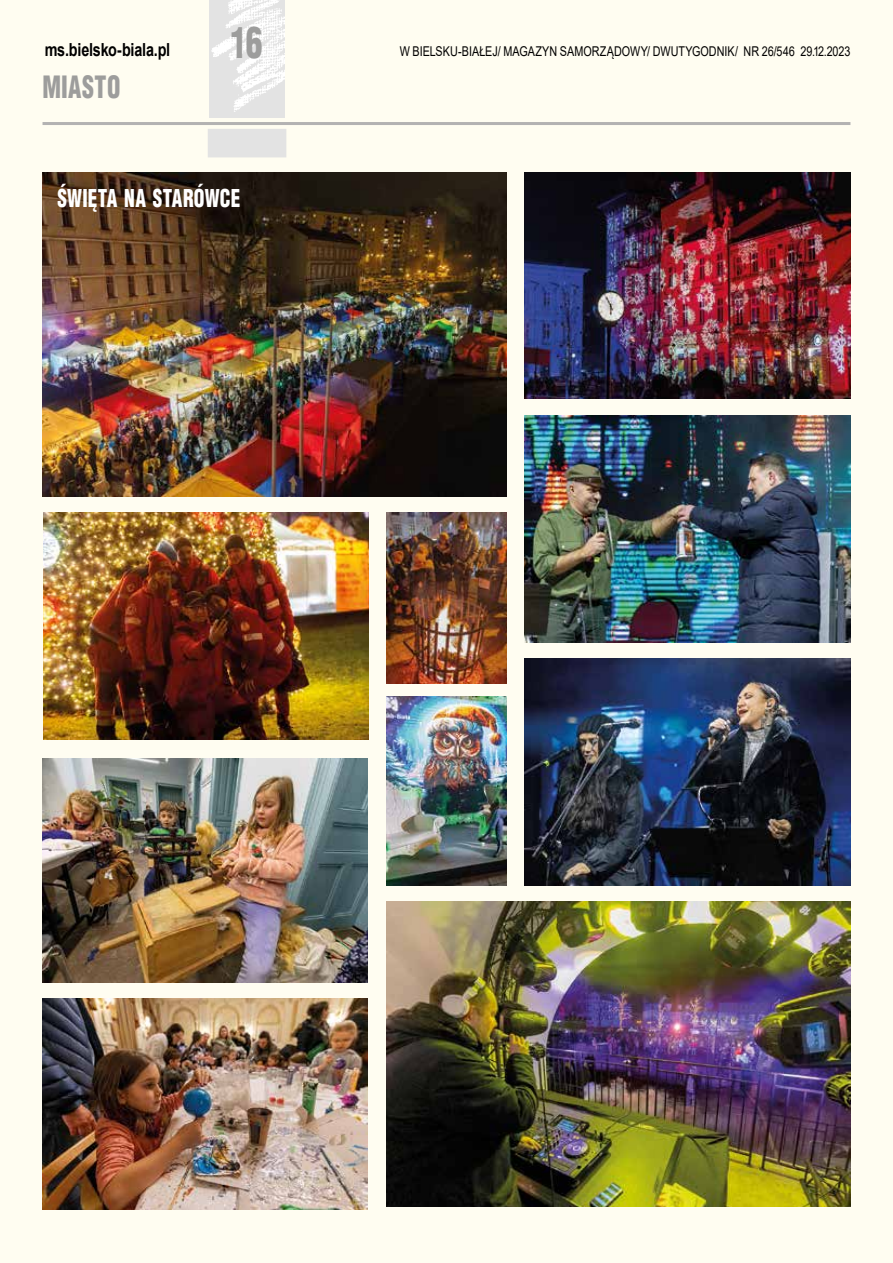
<style>
.page{position:relative;width:893px;height:1263px;background:#fffdf1}
.page>*{position:absolute;margin:0;border:0;box-sizing:border-box;transform-origin:0 0}
.t1{font:900 42px "Switzerland Cond";color:#9d9d9c;scale:.8 1}
.t2{font:900 30px "Switzerland Cond";letter-spacing:.02em;color:#9d9d9c;scale:.8 1}
.t3{font:900 24px "Switzerland Cond";letter-spacing:.01em;color:#fff;scale:.8 1}
.t4{font:700 18px "Arial";letter-spacing:-.015em;color:#000;scale:.8 1}
.t5{font:13.5px "Arial";color:#000;scale:.8 1}
</style>
<div class="page">
<hr style="left:43px;top:122px;width:807px;height:3px;background:#b3b2b2">
<img style="left:209px;top:0;width:76px;height:117px">
<div style="left:208px;top:129px;width:78px;height:28px;background:#e3e3e3"></div>
<img style="left:524px;top:658px;width:326px;height:227px">
<img style="left:44px;top:512px;width:325px;height:227px">
<img style="left:387px;top:901px;width:463px;height:306px">
<img style="left:387px;top:696px;width:119px;height:189px">
<img style="left:43px;top:998px;width:325px;height:211px">
<img style="left:43px;top:759px;width:325px;height:223px">
<img style="left:43px;top:172px;width:463px;height:324px">
<img style="left:524px;top:172px;width:326px;height:227px">
<img style="left:524px;top:415px;width:326px;height:227px">
<img style="left:387px;top:512px;width:119px;height:171px">
<h3 class="t4" style="left:45px;top:37px;width:158px">ms.bielsko-biala.pl</h3>
<h2 class="t2" style="left:43px;top:68px;width:99px">MIASTO</h2>
<h1 class="t1" style="left:230px;top:16px;width:42px">16</h1>
<h3 class="t3" style="left:57px;top:183px;width:230px">ŚWIĘTA NA STARÓWCE</h3>
<p class="t5" style="left:400px;top:42px;width:565px">W BIELSKU-BIAŁEJ/ MAGAZYN SAMORZĄDOWY/ DWUTYGODNIK/ NR 26/546 29.12.2023</p>
</div>
